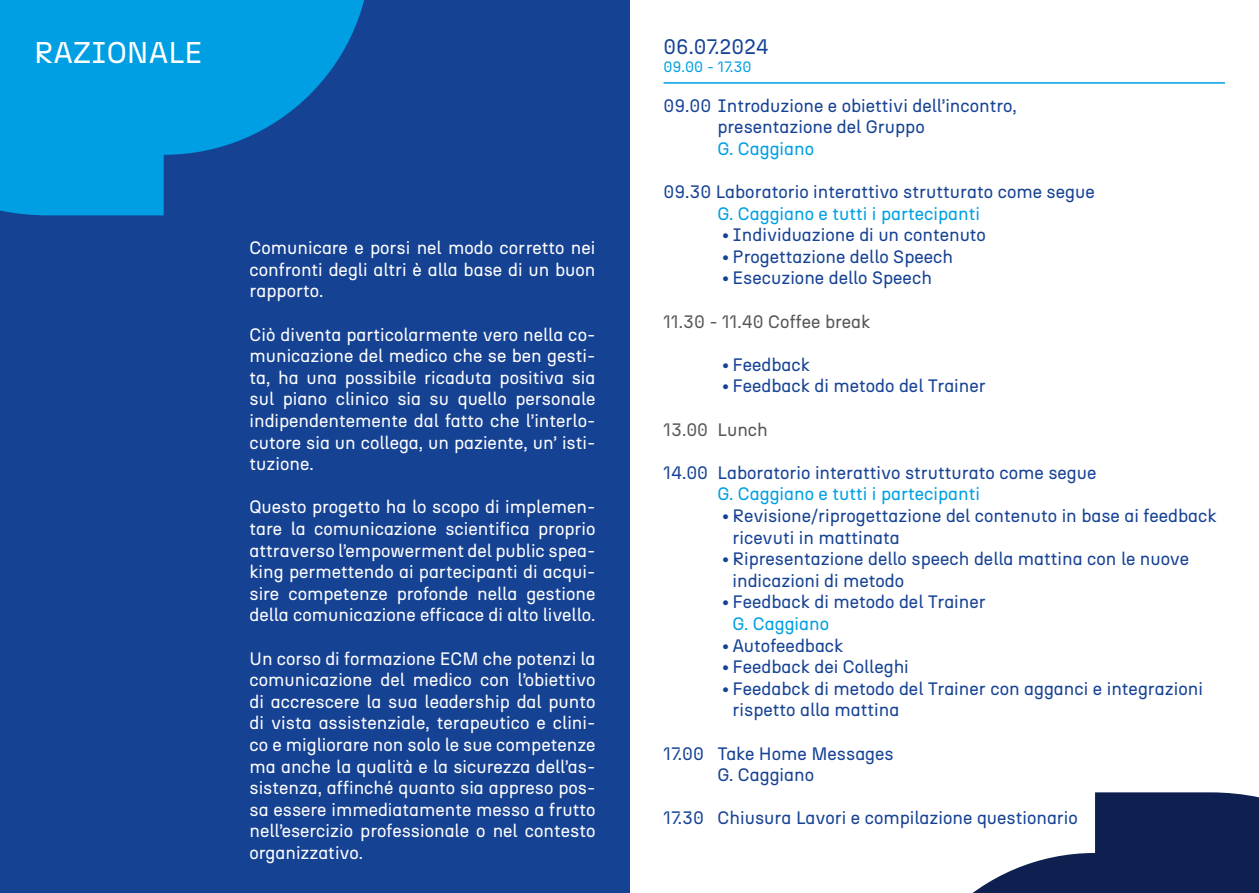
<style>
.page{position:relative;width:1259px;height:893px;background:#fff}
.page>*{position:absolute;margin:0;border:0;box-sizing:border-box;transform-origin:0 0}
.t1{font:30px "N27";color:#fff}
.t2{font:21px "N27";color:#164294}
.t3{font:18px/21.6px "N27";color:#fff;text-align:justify}
.t4{font:18px/21.6px "N27";color:#164294}
.t5{font:18px "N27";color:#009fe3}
.t6{font:18px "N27";color:#575756}
.t7{font:15px "N27";color:#009fe3}
</style>
<div class="page">
<div style="left:0;top:0;width:629px;height:893px;background:#164294"></div>
<svg style="left:0;top:0;width:364px;height:215px;fill:#009fe3"></svg>
<svg style="left:972px;top:792px;width:287px;height:101px"></svg>
<hr style="left:663px;top:82px;width:562px;height:2px;background:#009fe3">
<h1 class="t1" style="left:34px;top:34px;width:170px">RAZIONALE</h1>
<p class="t3" style="left:249px;top:237px;width:347px">Comunicare e porsi nel modo corretto nei confronti degli altri è alla base di un buon rapporto.</p>
<p class="t3" style="left:249px;top:323px;width:347px">Ciò diventa particolarmente vero nella co&shy;municazione del medico che se ben gesti&shy;ta, ha una possibile ricaduta positiva sia sul piano clinico sia su quello personale indipendentemente dal fatto che l’interlo&shy;cutore sia un collega, un paziente, un’ isti&shy;tuzione.</p>
<p class="t3" style="left:249px;top:496px;width:347px">Questo progetto ha lo scopo di implemen&shy;tare la comunicazione scientifica proprio attraverso l’empowerment del public spea&shy;king permettendo ai partecipanti di acqui&shy;sire competenze profonde nella gestione della comunicazione efficace di alto livello.</p>
<p class="t3" style="left:249px;top:647px;width:347px">Un corso di formazione ECM che potenzi la comunicazione del medico con l’obiettivo di accrescere la sua leadership dal punto di vista assistenziale, terapeutico e clini&shy;co e migliorare non solo le sue competenze ma anche la qualità e la sicurezza dell’as&shy;sistenza, affinché quanto sia appreso pos&shy;sa essere immediatamente messo a frutto nell’esercizio professionale o nel contesto organizzativo.</p>
<p class="t2" style="left:663px;top:34px;width:106px">06.07.2024</p>
<p class="t7" style="left:663px;top:58px;width:89px">09.00 - 17.30</p>
<p class="t4" style="left:717px;top:94px;width:301px;text-indent:-54px">09.00 Introduzione e obiettivi dell’incontro, presentazione del Gruppo</p>
<p class="t5" style="left:717px;top:137px;width:98px">G. Caggiano</p>
<p class="t4" style="left:663px;top:181px;width:433px">09.30 Laboratorio interattivo strutturato come segue</p>
<p class="t5" style="left:717px;top:202px;width:264px">G. Caggiano e tutti i partecipanti</p>
<p class="t4" style="left:722px;top:224px;width:265px">• Individuazione di un contenuto</p>
<p class="t4" style="left:722px;top:246px;width:233px">• Progettazione dello Speech</p>
<p class="t4" style="left:722px;top:267px;width:211px">• Esecuzione dello Speech</p>
<p class="t6" style="left:663px;top:310px;width:208px">11.30 - 11.40 Coffee break</p>
<p class="t4" style="left:722px;top:354px;width:89px">• Feedback</p>
<p class="t4" style="left:722px;top:375px;width:265px">• Feedback di metodo del Trainer</p>
<p class="t6" style="left:663px;top:418px;width:106px">13.00 Lunch</p>
<p class="t4" style="left:663px;top:462px;width:434px">14.00 Laboratorio interattivo strutturato come segue</p>
<p class="t5" style="left:717px;top:483px;width:264px">G. Caggiano e tutti i partecipanti</p>
<p class="t4" style="left:732px;top:505px;width:485px;text-indent:-10px">• Revisione/riprogettazione del contenuto in base ai feedback ricevuti in mattinata</p>
<p class="t4" style="left:732px;top:548px;width:458px;text-indent:-10px">• Ripresentazione dello speech della mattina con le nuove indicazioni di metodo</p>
<p class="t4" style="left:722px;top:591px;width:265px">• Feedback di metodo del Trainer</p>
<p class="t5" style="left:732px;top:613px;width:98px">G. Caggiano</p>
<p class="t4" style="left:722px;top:634px;width:123px">• Autofeedback</p>
<p class="t4" style="left:722px;top:656px;width:188px">• Feedback dei Colleghi</p>
<p class="t4" style="left:732px;top:678px;width:472px;text-indent:-10px">• Feedabck di metodo del Trainer con agganci e integrazioni rispetto alla mattina</p>
<p class="t4" style="left:717px;top:742px;width:178px;text-indent:-54px">17.00 Take Home Messages<br>G. Caggiano</p>
<p class="t4" style="left:663px;top:807px;width:416px">17.30 Chiusura Lavori e compilazione questionario</p>
</div>
